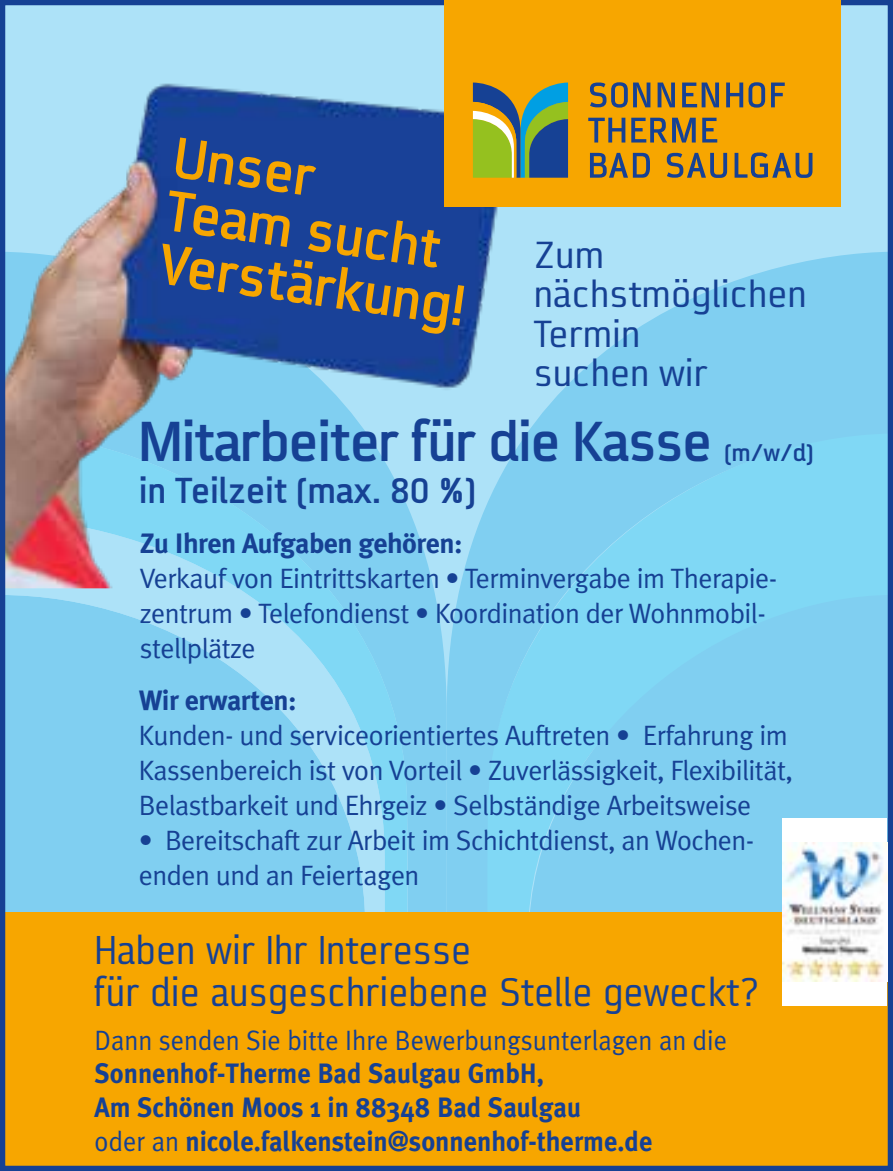
<style>
.page{position:relative;width:893px;height:1171px;background:#fff}
.page>*{position:absolute;margin:0;border:0;box-sizing:border-box;transform-origin:0 0}
.t1{font:700 49.7px/53.6px "Diwa";color:#f7a600}
.t2{font:700 49px "Diwa";letter-spacing:-.02em;color:#164194}
.t3{font:35px/42px "Diwa";color:#164194;scale:.94 1}
.t4{font:32.9px/39.6px "Diwa";color:#164194}
.t5{font:700 31.5px "Diwa";color:#164194}
.t6{font:28px/35px "Meta Plus Normal";letter-spacing:-.02em;color:#164194}
.t7{font:700 28px/33.6px "Meta Plus";color:#164194;scale:.94 1}
.t8{font:28px "Meta Plus Normal";color:#164194;scale:.94 1}
.t9{font:700 28px "Meta Plus";letter-spacing:-.02em;color:#164194}
.t10{font:700 21px "Diwa";color:#164194}
.s1{font-family:"Meta Plus Normal";font-weight:400}
</style>
<div class="page">
<svg style="left:447px;top:252px;width:440px;height:660px;background:#80d2f2"></svg>
<div style="left:408px;top:588px;width:39px;height:324px;background:#80cff1"></div>
<svg style="left:385px;top:588px;width:23px;height:324px;background:#80d4f3"></svg>
<svg style="left:529px;top:595px;width:358px;height:317px;background:#80d1f2"></svg>
<svg style="left:6px;top:588px;width:379px;height:324px;background:#88d3f2"></svg>
<div style="left:0;top:912px;width:893px;height:259px;background:#f7a600"></div>
<img style="left:6px;top:6px;width:824px;height:582px">
<div style="left:0;top:0;width:893px;height:1171px;border:5px solid #164194"></div>
<div style="left:782px;top:819px;width:105px;height:187px;background:#fff"></div>
<img style="left:782px;top:843px;width:105px;height:139px">
<div style="left:444px;top:0;width:397px;height:206px;background:#f7a600"></div>
<svg style="left:590px;top:82px;width:60px;height:26px"></svg>
<svg style="left:658px;top:83px;width:17px;height:24px"></svg>
<svg style="left:682px;top:83px;width:37px;height:24px"></svg>
<svg style="left:726px;top:82px;width:39px;height:26px"></svg>
<svg style="left:771px;top:83px;width:14px;height:24px"></svg>
<svg style="left:588px;top:118px;width:37px;height:24px"></svg>
<svg style="left:631px;top:118px;width:65px;height:24px"></svg>
<svg style="left:702px;top:118px;width:15px;height:24px"></svg>
<svg style="left:590px;top:153px;width:60px;height:25px"></svg>
<svg style="left:667px;top:153px;width:60px;height:25px"></svg>
<svg style="left:735px;top:152px;width:77px;height:26px"></svg>
<svg style="left:473px;top:83px;width:95px;height:95px;background:#6b8f65"></svg>
<h1 class="t1" style="left:178px;top:131px;width:310px;rotate:8deg">Unser<br>Team sucht<br>Verstärkung!</h1>
<p class="t4" style="left:534px;top:236px;width:275px">Zum nächstmöglichen<br>Termin<br>suchen wir</p>
<h2 class="t2" style="left:139px;top:411px;width:575px">Mitarbeiter für die Kasse</h2>
<p class="t10" style="left:724px;top:440px;width:91px">(m/w/d)</p>
<p class="t5" style="left:139px;top:471px;width:339px">in Teilzeit (max. 80 %)</p>
<p class="t9" style="left:140px;top:527px;width:324px">Zu Ihren Aufgaben gehören:</p>
<p class="t6" style="left:140px;top:560px;width:639px">Verkauf von Eintrittskarten • Terminvergabe im Therapie&shy;zentrum • Telefondienst • Koordination der Wohnmobil&shy;stellplätze</p>
<p class="t9" style="left:139px;top:683px;width:159px">Wir erwarten:</p>
<p class="t6" style="left:139px;top:717px;width:655px">Kunden- und serviceorientiertes Auftreten • Erfahrung im<br>Kassenbereich ist von Vorteil • Zuverlässigkeit, Flexibilität,<br>Belastbarkeit und Ehrgeiz • Selbständige Arbeitsweise</p>
<p class="t6" style="left:139px;top:822px;width:617px">• Bereitschaft zur Arbeit im Schichtdienst, an Wochen&shy;enden und an Feiertagen</p>
<p class="t3" style="left:94px;top:929px;width:709px">Haben wir Ihr Interesse<br>für die ausgeschriebene Stelle geweckt?</p>
<p class="t8" style="left:94px;top:1024px;width:674px">Dann senden Sie bitte Ihre Bewerbungsunterlagen an die</p>
<p class="t7" style="left:94px;top:1057px;width:595px">Sonnenhof-Therme Bad Saulgau GmbH,<br>Am Schönen Moos 1 in 88348 Bad Saulgau<br><span class="s1">oder an</span> nicole.falkenstein@sonnenhof-therme.de</p>
</div>
